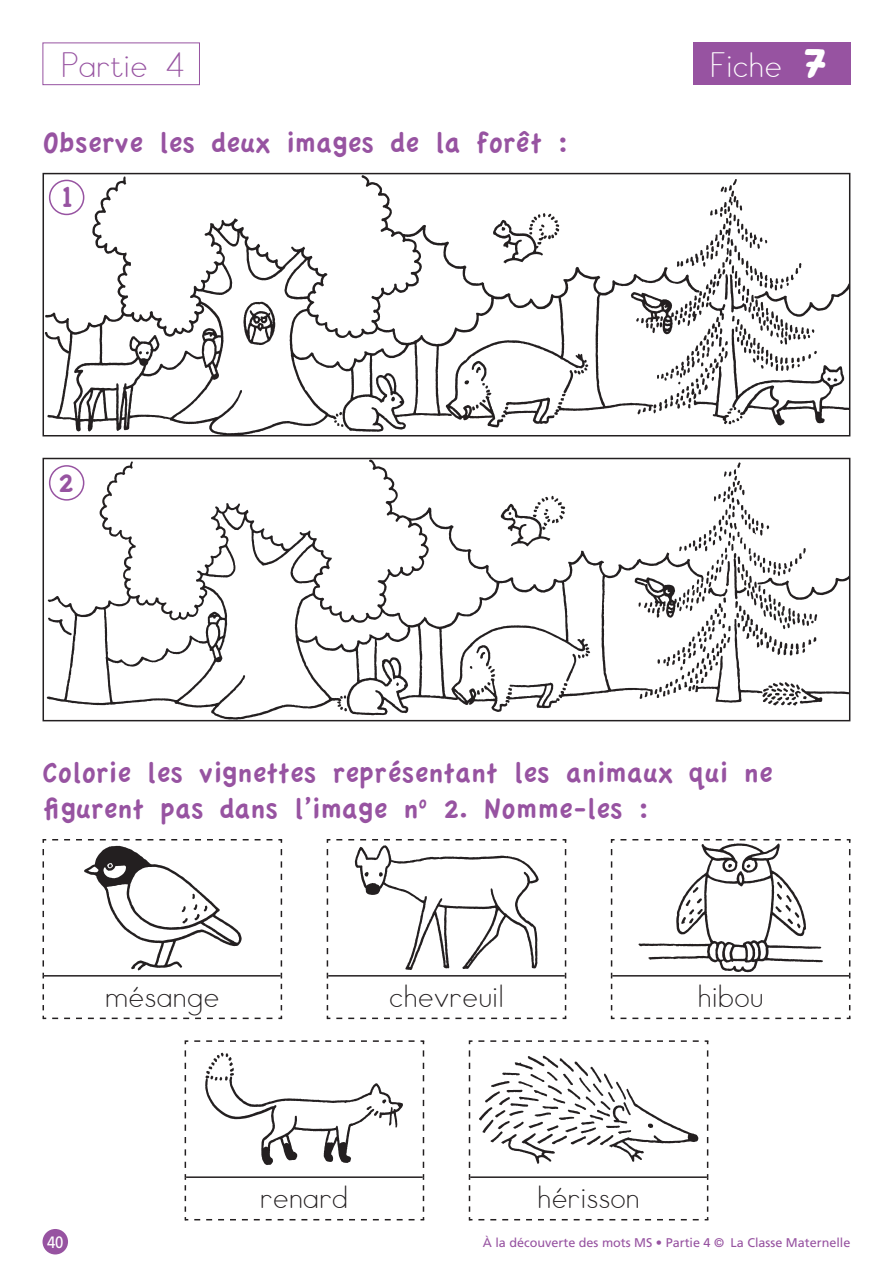
<style>
.page{position:relative;width:893px;height:1263px;background:#fff}
.page>*{position:absolute;margin:0;border:0;box-sizing:border-box;transform-origin:0 0}
.t1{font:33px "Scola Script";color:#9753a1}
.t2{font:33px "Scola Script";color:#fff}
.t3{font:30px/36px "Apple Casual";color:#9753a1}
.t4{font:30px "Scola Script";color:#231f20}
.t5{font:16.5px "Frutiger";color:#fff;scale:.9 1}
.t6{font:12.6px "Frutiger";color:#9753a1}
.s1{font-family:"Bande Dessinee Bold Italique"}
</style>
<div class="page">
<div style="left:43px;top:1229px;width:25px;height:25px;background:#9753a1;border-radius:50%"></div>
<div style="left:43px;top:43px;width:157px;height:42px;border:1px solid #9753a1"></div>
<div style="left:693px;top:43px;width:157px;height:42px;background:#9753a1"></div>
<img style="left:46px;top:176px;width:801px;height:257px">
<div style="left:43px;top:173px;width:807px;height:263px;border:2px solid #231f20"></div>
<img style="left:46px;top:461px;width:801px;height:257px">
<div style="left:43px;top:458px;width:807px;height:263px;border:2px solid #231f20"></div>
<svg style="left:42px;top:839px;width:241px;height:181px"></svg>
<img style="left:81px;top:843px;width:163px;height:129px">
<svg style="left:326px;top:839px;width:241px;height:181px"></svg>
<img style="left:352px;top:844px;width:189px;height:128px">
<svg style="left:610px;top:839px;width:241px;height:181px"></svg>
<img style="left:636px;top:841px;width:189px;height:133px">
<svg style="left:184px;top:1040px;width:241px;height:181px"></svg>
<img style="left:203px;top:1051px;width:202px;height:116px">
<svg style="left:468px;top:1040px;width:241px;height:181px"></svg>
<img style="left:477px;top:1053px;width:223px;height:112px">
<svg style="left:48px;top:179px;width:37px;height:322px"></svg>
<p class="t1" style="left:62px;top:51px;width:125px">Partie 4</p>
<p class="t2" style="left:710px;top:51px;width:120px">Fiche <span class="s1">7</span></p>
<p class="t3" style="left:43px;top:125px;width:527px">Observe les deux images de la forêt :</p>
<p class="t3" style="left:60px;top:180px;width:17px">1</p>
<p class="t3" style="left:57px;top:466px;width:17px">2</p>
<p class="t3" style="left:43px;top:755px;width:732px">Colorie les vignettes représentant les animaux qui ne figurent pas dans l’image n<sup>o</sup> 2. Nomme-les :</p>
<p class="t4" style="left:105px;top:983px;width:116px">mésange</p>
<p class="t4" style="left:389px;top:983px;width:117px">chevreuil</p>
<p class="t4" style="left:698px;top:983px;width:67px">hibou</p>
<p class="t4" style="left:260px;top:1184px;width:90px">renard</p>
<p class="t4" style="left:537px;top:1184px;width:104px">hérisson</p>
<p class="t5" style="left:47px;top:1235px;width:20px">40</p>
<p class="t6" style="left:483px;top:1237px;width:369px">À la découverte des mots MS • Partie 4 © La Classe Maternelle</p>
</div>
